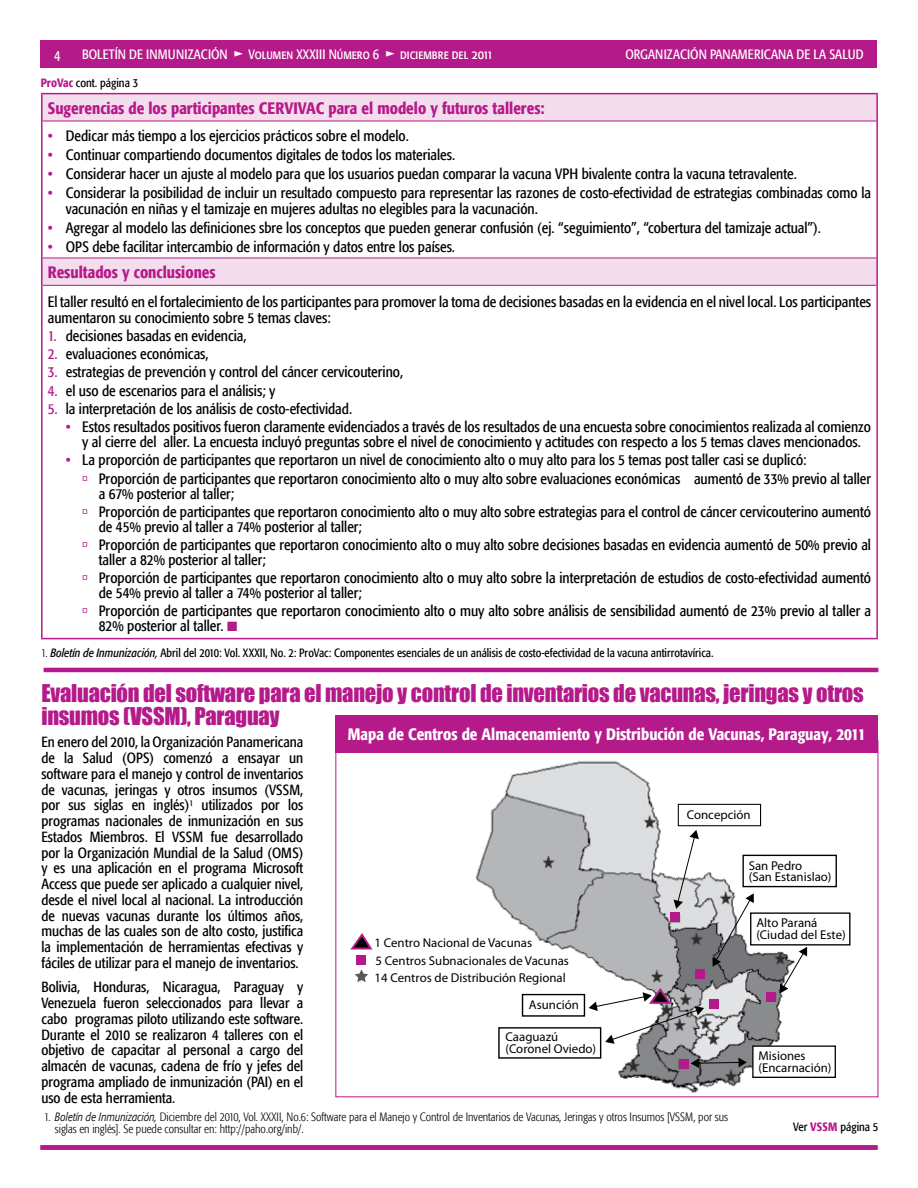
<style>
.page{position:relative;width:918px;height:1188px;background:#fff}
.page>*{position:absolute;margin:0;border:0;box-sizing:border-box;transform-origin:0 0}
.t1{font:22.5px/22.5px "Impact";letter-spacing:-.01em;color:#b51a8a}
.t2{font:500 condensed 16.5px "Formata";color:#b51a8a}
.t3{font:500 condensed 16.5px "Formata";color:#fff}
.t4{font:condensed 15px/18.3px "Formata";color:#000}
.t5{font:condensed 14.7px/15.8px "Formata";color:#000;text-align:justify}
.t6{font:13.5px "Formata Condensed SC";color:#fff}
.t7{font:12.75px/11.7px "Myriad Pro";color:#000}
.t8{font:300 condensed 12px/12px "Formata";color:#000}
.t9{font:condensed 12px "Formata";color:#000}
.s1{font-weight:500;color:#b51a8a}
.s2{color:#b51a8a}
.s3{font-weight:300}
.s4{font-style:italic}
</style>
<div class="page">
<div style="left:40px;top:40px;width:838px;height:28px;background:#b51a8a"></div>
<div style="left:40px;top:1145px;width:838px;height:5px;background:#b51a8a"></div>
<svg style="left:43px;top:94px;width:833px;height:191px"></svg>
<hr style="left:41px;top:93px;width:837px;height:1px;background:#b51a8a">
<hr style="left:41px;top:94px;width:2px;height:27px;background:#b51a8a">
<hr style="left:876px;top:94px;width:2px;height:27px;background:#b51a8a">
<hr style="left:41px;top:121px;width:2px;height:137px;background:#b51a8a">
<hr style="left:876px;top:121px;width:2px;height:137px;background:#b51a8a">
<hr style="left:41px;top:258px;width:2px;height:27px;background:#b51a8a">
<hr style="left:876px;top:258px;width:2px;height:27px;background:#b51a8a">
<hr style="left:41px;top:285px;width:2px;height:353px;background:#b51a8a">
<hr style="left:876px;top:285px;width:2px;height:353px;background:#b51a8a">
<hr style="left:41px;top:638px;width:837px;height:1px;background:#b51a8a">
<hr style="left:43px;top:121px;width:833px;height:1px;background:#b51a8a">
<hr style="left:43px;top:258px;width:833px;height:1px;background:#b51a8a">
<hr style="left:43px;top:285px;width:833px;height:1px;background:#b51a8a">
<img style="left:475px;top:761px;width:322px;height:331px">
<svg style="left:674px;top:830px;width:25px;height:79px"></svg>
<svg style="left:713px;top:893px;width:41px;height:74px"></svg>
<div style="left:678px;top:804px;width:83px;height:22px;background:#fff;border:1px solid #000"></div>
<div style="left:742px;top:855px;width:95px;height:32px;background:#fff;border:1px solid #000"></div>
<div style="left:752px;top:1045px;width:84px;height:33px;background:#fff;border:1px solid #000"></div>
<div style="left:498px;top:1027px;width:103px;height:32px;background:#fff;border:1px solid #000"></div>
<div style="left:750px;top:912px;width:100px;height:34px;background:#fff;border:1px solid #000"></div>
<div style="left:522px;top:994px;width:63px;height:23px;background:#fff;border:1px solid #000"></div>
<svg style="left:780px;top:947px;width:27px;height:46px"></svg>
<svg style="left:589px;top:987px;width:115px;height:57px"></svg>
<div style="left:670px;top:913px;width:10px;height:9px;background:#b51a8a"></div>
<div style="left:695px;top:969px;width:10px;height:10px;background:#b51a8a"></div>
<div style="left:709px;top:999px;width:9px;height:10px;background:#b51a8a"></div>
<div style="left:766px;top:992px;width:10px;height:10px;background:#b51a8a"></div>
<div style="left:679px;top:1059px;width:9px;height:9px;background:#b51a8a"></div>
<svg style="left:691px;top:1058px;width:56px;height:10px"></svg>
<svg style="left:350px;top:933px;width:23px;height:17px"></svg>
<svg style="left:355px;top:969px;width:13px;height:13px"></svg>
<div style="left:357px;top:955px;width:9px;height:10px;background:#b51a8a"></div>
<div style="left:335px;top:716px;width:543px;height:37px;background:#b51a8a"></div>
<hr style="left:44px;top:668px;width:834px;height:4px;background:#b51a8a">
<p class="t6" style="left:54px;top:46px;width:8px">4</p>
<p class="t6" style="left:82px;top:46px;width:147px">BOLETÍN DE INMUNIZACIÓN</p>
<p class="t6" style="left:249px;top:46px;width:132px">Volumen XXXIII Número 6</p>
<p class="t6" style="left:400px;top:46px;width:93px">diciembre del 2011</p>
<p class="t6" style="left:625px;top:46px;width:240px">ORGANIZACIÓN PANAMERICANA DE LA SALUD</p>
<p class="t9" style="left:41px;top:75px;width:99px"><span class="s1">ProVac</span> cont. página 3</p>
<p class="t2" style="left:48px;top:98px;width:498px">Sugerencias de los participantes CERVIVAC para el modelo y futuros talleres:</p>
<p class="t4" style="left:48px;top:127px;width:363px"><span class="s2">•</span> Dedicar más tiempo a los ejercicios prácticos sobre el modelo.</p>
<p class="t4" style="left:48px;top:146px;width:409px"><span class="s2">•</span> Continuar compartiendo documentos digitales de todos los materiales.</p>
<p class="t4" style="left:48px;top:165px;width:751px"><span class="s2">•</span> Considerar hacer un ajuste al modelo para que los usuarios puedan comparar la vacuna VPH bivalente contra la vacuna tetravalente.</p>
<p class="t4" style="left:66px;top:185px;width:807px;line-height:15.8px;text-indent:-18px"><span class="s2">•</span> Considerar la posibilidad de incluir un resultado compuesto para representar las razones de costo-efectividad de estrategias combinadas como la vacunación en niñas y el tamizaje en mujeres adultas no elegibles para la vacunación.</p>
<p class="t4" style="left:48px;top:219px;width:775px"><span class="s2">•</span> Agregar al modelo las definiciones sbre los conceptos que pueden generar confusión (ej. “seguimiento”, “cobertura del tamizaje actual”).</p>
<p class="t4" style="left:48px;top:238px;width:409px"><span class="s2">•</span> OPS debe facilitar intercambio de información y datos entre los países.</p>
<p class="t2" style="left:48px;top:262px;width:169px">Resultados y conclusiones</p>
<p class="t4" style="left:48px;top:293px;width:825px;line-height:16.2px">El taller resultó en el fortalecimiento de los participantes para promover la toma de decisiones basadas en la evidencia en el nivel local. Los participantes aumentaron su conocimiento sobre 5 temas claves:</p>
<p class="t4" style="left:48px;top:327px;width:200px"><span class="s2">1.</span> decisiones basadas en evidencia,</p>
<p class="t4" style="left:48px;top:345px;width:162px"><span class="s2">2.</span> evaluaciones económicas,</p>
<p class="t4" style="left:48px;top:363px;width:357px"><span class="s2">3.</span> estrategias de prevención y control del cáncer cervicouterino,</p>
<p class="t4" style="left:48px;top:381px;width:229px"><span class="s2">4.</span> el uso de escenarios para el análisis; y</p>
<p class="t4" style="left:48px;top:399px;width:306px"><span class="s2">5.</span> la interpretación de los análisis de costo-efectividad.</p>
<p class="t4" style="left:66px;top:419px;width:807px;line-height:15px;text-align:center"><span class="s2">•</span> Estos resultados positivos fueron claramente evidenciados a través de los resultados de una encuesta sobre conocimientos realizada al comienzo y al cierre del aller. La encuesta incluyó preguntas sobre el nivel de conocimiento y actitudes con respecto a los 5 temas claves mencionados.</p>
<p class="t4" style="left:99px;top:451px;width:774px;text-indent:-33px"><span class="s2">•</span> La proporción de participantes que reportaron un nivel de conocimiento alto o muy alto para los 5 temas post taller casi se duplicó:<br>Proporción de participantes que reportaron conocimiento alto o muy alto sobre evaluaciones económicas aumentó de 33% previo al taller</p>
<p class="t4" style="left:99px;top:484px;width:774px">a 67% posterior al taller;<br>Proporción de participantes que reportaron conocimiento alto o muy alto sobre estrategias para el control de cáncer cervicouterino aumentó</p>
<p class="t4" style="left:99px;top:517px;width:774px">de 45% previo al taller a 74% posterior al taller;<br>Proporción de participantes que reportaron conocimiento alto o muy alto sobre decisiones basadas en evidencia aumentó de 50% previo al</p>
<p class="t4" style="left:99px;top:551px;width:774px">taller a 82% posterior al taller;<br>Proporción de participantes que reportaron conocimiento alto o muy alto sobre la interpretación de estudios de costo-efectividad aumentó</p>
<p class="t4" style="left:99px;top:584px;width:774px">de 54% previo al taller a 74% posterior al taller;<br>Proporción de participantes que reportaron conocimiento alto o muy alto sobre análisis de sensibilidad aumentó de 23% previo al taller a</p>
<p class="t4" style="left:99px;top:617px;width:140px">82% posterior al taller. <span class="s2">■</span></p>
<p class="t9" style="left:41px;top:645px;width:674px"><span class="s3">1.</span> <span class="s4">Boletín de Inmunización,</span> Abril del 2010: Vol. XXXII, No. 2: ProVac: Componentes esenciales de un análisis de costo-efectividad de la vacuna antirrotavírica.</p>
<h1 class="t1" style="left:41px;top:681px;width:824px">Evaluación del software para el manejo y control de inventarios de vacunas, jeringas y otros insumos (VSSM), Paraguay</h1>
<p class="t5" style="left:41px;top:735px;width:263px">En enero del 2010, la Organización Panamericana de la Salud (OPS) comenzó a ensayar un software para el manejo y control de inventarios de vacunas, jeringas y otros insumos (VSSM, por sus siglas en inglés)<sup>1</sup> utilizados por los programas nacionales de inmunización en sus Estados Miembros. El VSSM fue desarrollado por la Organización Mundial de la Salud (OMS) y es una aplicación en el programa Microsoft Access que puede ser aplicado a cualquier nivel, desde el nivel local al nacional. La introducción de nuevas vacunas durante los últimos años, muchas de las cuales son de alto costo, justifica la implementación de herramientas efectivas y fáciles de utilizar para el manejo de inventarios.</p>
<p class="t5" style="left:41px;top:979px;width:263px">Bolivia, Honduras, Nicaragua, Paraguay y Venezuela fueron seleccionados para llevar a cabo programas piloto utilizando este software.<br>Durante el 2010 se realizaron 4 talleres con el objetivo de capacitar al personal a cargo del almacén de vacunas, cadena de frío y jefes del programa ampliado de inmunización (PAI) en el uso de esta herramienta.</p>
<p class="t3" style="left:348px;top:724px;width:519px">Mapa de Centros de Almacenamiento y Distribución de Vacunas, Paraguay, 2011</p>
<p class="t7" style="left:687px;top:809px;width:65px">Concepción</p>
<p class="t7" style="left:749px;top:860px;width:84px">San Pedro<br>(San Estanislao)</p>
<p class="t7" style="left:756px;top:917px;width:91px">Alto Paraná (Ciudad del Este)</p>
<p class="t7" style="left:375px;top:934px;width:196px;line-height:18px">1 Centro Nacional de Vacunas<br>5 Centros Subnacionales de Vacunas</p>
<p class="t7" style="left:375px;top:972px;width:193px">14 Centros de Distribución Regional</p>
<p class="t7" style="left:529px;top:999px;width:51px">Asunción</p>
<p class="t7" style="left:506px;top:1031px;width:92px">Caaguazú (Coronel Oviedo)</p>
<p class="t7" style="left:759px;top:1050px;width:74px">Misiones (Encarnación)</p>
<p class="t8" style="left:55px;top:1111px;width:675px;text-indent:-11px">1. <span class="s4">Boletín de Inmunización,</span> Diciembre del 2010, Vol. XXXII, No.6: Software para el Manejo y Control de Inventarios de Vacunas, Jeringas y otros Insumos [VSSM, por sus siglas en inglés]. Se puede consultar en: http://paho.org/inb/.</p>
<p class="t9" style="left:793px;top:1120px;width:87px">Ver <span class="s1">VSSM</span> página 5</p>
</div>
